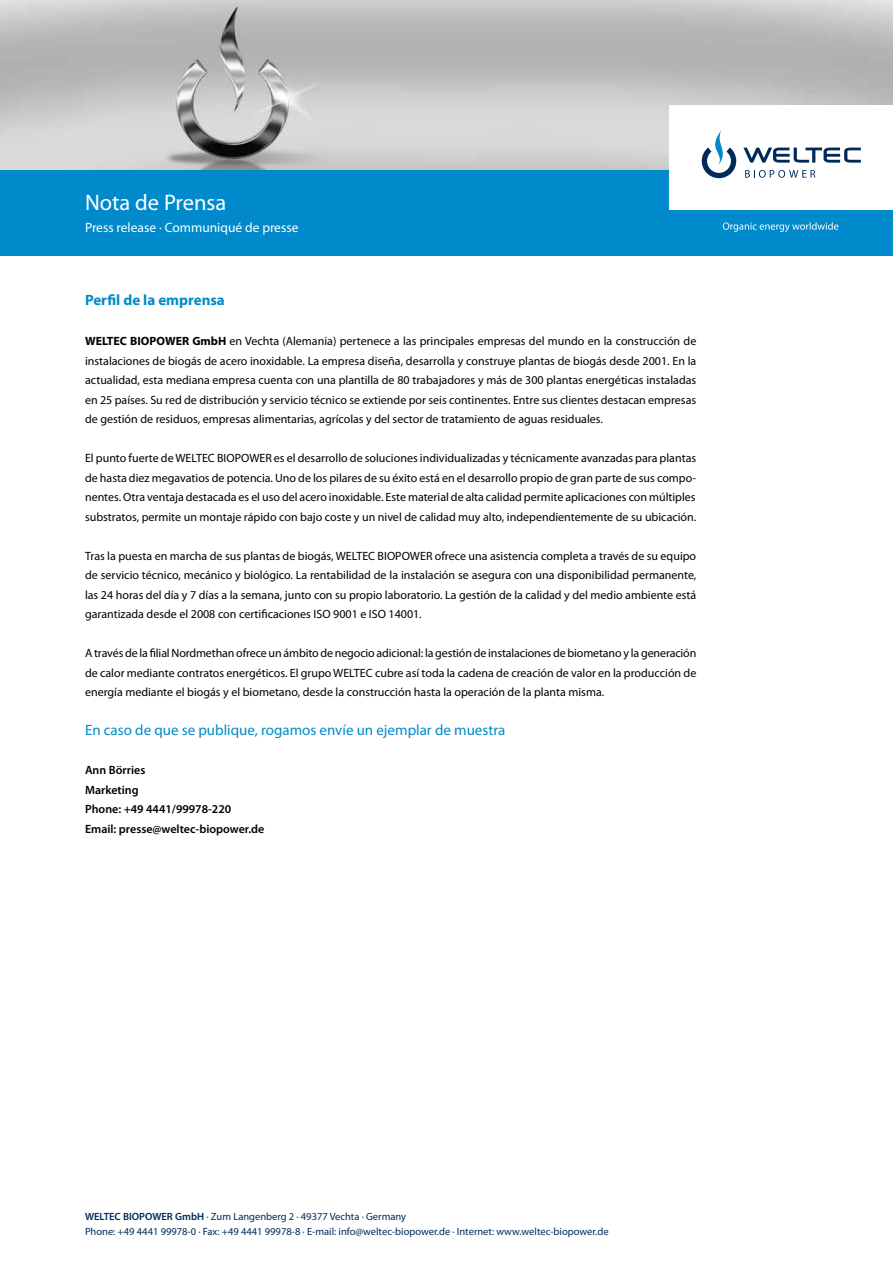
<style>
.page{position:relative;width:893px;height:1263px;background:#fff}
.page>*{position:absolute;margin:0;border:0;box-sizing:border-box;transform-origin:0 0}
.t1{font:22.5px "Myriad Pro";color:#fff}
.t2{font:15px "Myriad Pro";color:#008acb}
.t3{font:700 15px "Myriad Pro";color:#008acb}
.t4{font:13.5px "Myriad Pro";color:#fff}
.t5{font:12px/19.5px "Myriad Pro";color:#000;text-align:justify}
.t6{font:600 12px/19.5px "Myriad Pro";color:#000}
.t7{font:10.5px/15px "Myriad Pro";color:#002a58}
.s1{font-weight:700}
.s2{font-weight:600}
</style>
<div class="page">
<img style="left:0;top:0;width:893px;height:170px">
<div style="left:0;top:170px;width:893px;height:85px;background:#008acb"></div>
<div style="left:670px;top:106px;width:223px;height:104px;background:#fff"></div>
<svg style="left:723px;top:222px;width:115px;height:10px"></svg>
<svg style="left:702px;top:130px;width:34px;height:48px"></svg>
<svg style="left:743px;top:147px;width:118px;height:16px"></svg>
<svg style="left:745px;top:170px;width:70px;height:8px"></svg>
<h1 class="t1" style="left:85px;top:189px;width:143px">Nota de Prensa</h1>
<p class="t4" style="left:85px;top:219px;width:215px">Press release · Communiqué de presse</p>
<p class="t3" style="left:85px;top:290px;width:141px">Perfil de la emprensa</p>
<p class="t5" style="left:85px;top:331px;width:613px"><span class="s1">WELTEC BIOPOWER GmbH</span> en Vechta (Alemania) pertenece a las principales empresas del mundo en la construcción de instalaciones de biogás de acero inoxidable. La empresa diseña, desarrolla y construye plantas de biogás desde 2001. En la actualidad, esta mediana empresa cuenta con una plantilla de 80 trabajadores y más de 300 plantas energéticas instaladas en 25 países. Su red de distribución y servicio técnico se extiende por seis continentes. Entre sus clientes destacan empresas de gestión de residuos, empresas alimentarias, agrícolas y del sector de tratamiento de aguas residuales.</p>
<p class="t5" style="left:85px;top:448px;width:613px">El punto fuerte de WELTEC BIOPOWER es el desarrollo de soluciones individualizadas y técnicamente avanzadas para plantas de hasta diez megavatios de potencia. Uno de los pilares de su éxito está en el desarrollo propio de gran parte de sus compo&shy;nentes. Otra ventaja destacada es el uso del acero inoxidable. Este material de alta calidad permite aplicaciones con múltiples substratos, permite un montaje rápido con bajo coste y un nivel de calidad muy alto, independientemente de su ubicación.</p>
<p class="t5" style="left:85px;top:546px;width:613px">Tras la puesta en marcha de sus plantas de biogás, WELTEC BIOPOWER ofrece una asistencia completa a través de su equipo de servicio técnico, mecánico y biológico. La rentabilidad de la instalación se asegura con una disponibilidad permanente, las 24 horas del día y 7 días a la semana, junto con su propio laboratorio. La gestión de la calidad y del medio ambiente está garantizada desde el 2008 con certificaciones ISO 9001 e ISO 14001.</p>
<p class="t5" style="left:85px;top:643px;width:613px">A través de la filial Nordmethan ofrece un ámbito de negocio adicional: la gestión de instalaciones de biometano y la generación de calor mediante contratos energéticos. El grupo WELTEC cubre así toda la cadena de creación de valor en la producción de energía mediante el biogás y el biometano, desde la construcción hasta la operación de la planta misma.</p>
<p class="t2" style="left:85px;top:721px;width:422px">En caso de que se publique, rogamos envíe un ejemplar de muestra</p>
<p class="t6" style="left:85px;top:760px;width:181px">Ann Börries<br>Marketing<br>Phone: +49 4441/99978-220<br>Email: presse@weltec-biopower.de</p>
<p class="t7" style="left:85px;top:1209px;width:525px"><span class="s2">WELTEC BIOPOWER GmbH</span> · Zum Langenberg 2 · 49377 Vechta · Germany<br>Phone: +49 4441 99978-0 · Fax: +49 4441 99978-8 · E-mail: info@weltec-biopower.de · Internet: www.weltec-biopower.de</p>
</div>
